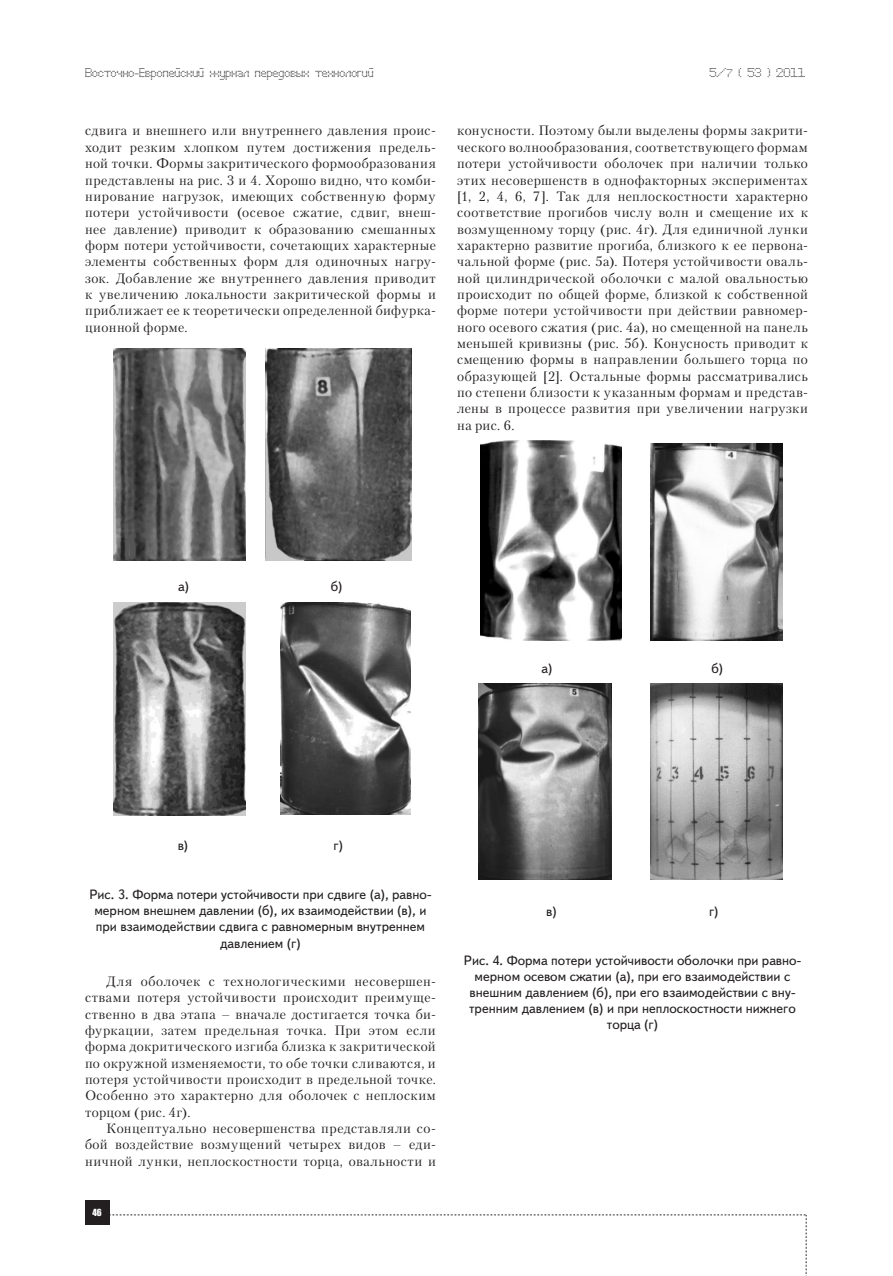
<style>
.page{position:relative;width:893px;height:1276px;background:#fff}
.page>*{position:absolute;margin:0;border:0;box-sizing:border-box;transform-origin:0 0}
.Text{font:13.5px/16.4px "Petersburg C";letter-spacing:.035em;color:#231f20;text-align:justify}
.risunok{font:13.5px/16.2px "Text Book C";color:#231f20;text-align:center}
.t1{font:12px "Perfo";letter-spacing:.015em;color:#231f20}
.t2{font:9px "Impact";color:#fff}
.s1{font-size:10.5px}
</style>
<div class="page">
<div style="left:85px;top:1200px;width:24px;height:25px;background:#231f20"></div>
<svg style="left:109px;top:1214px;width:698px;height:62px"></svg>
<img style="left:113px;top:349px;width:132px;height:211px">
<img style="left:265px;top:349px;width:147px;height:211px">
<img style="left:280px;top:603px;width:131px;height:211px">
<img style="left:113px;top:603px;width:132px;height:212px">
<img style="left:480px;top:440px;width:141px;height:200px">
<img style="left:651px;top:444px;width:131px;height:196px">
<img style="left:479px;top:683px;width:132px;height:196px">
<img style="left:651px;top:683px;width:131px;height:196px">
<p class="t1" style="left:85px;top:65px;width:290px">Восточно-Европейский журнал передовых технологий</p>
<p class="t1" style="left:709px;top:65px;width:97px">5/<span class="s1">7</span> ( 53 ) 2011</p>
<p class="Text" style="left:85px;top:122px;width:352px">сдвига и внешнего или внутреннего давления проис&shy;ходит резким хлопком путем достижения предель&shy;ной точки. Формы закритического формообразования представлены на рис. 3 и 4. Хорошо видно, что комби&shy;нирование нагрузок, имеющих собственную форму потери устойчивости (осевое сжатие, сдвиг, внеш&shy;нее давление) приводит к образованию смешанных форм потери устойчивости, сочетающих характерные элементы собственных форм для одиночных нагру&shy;зок. Добавление же внутреннего давления приводит к увеличению локальности закритической формы и приближает ее к теоретически определенной бифурка&shy;ционной форме.</p>
<p class="Text" style="left:457px;top:122px;width:352px">конусности. Поэтому были выделены формы закрити&shy;ческого волнообразования, соответствующего формам потери устойчивости оболочек при наличии только этих несовершенств в однофакторных экспериментах [1, 2, 4, 6, 7]. Так для неплоскостности характерно соответствие прогибов числу волн и смещение их к возмущенному торцу (рис. 4г). Для единичной лунки характерно развитие прогиба, близкого к ее первона&shy;чальной форме (рис. 5а). Потеря устойчивости оваль&shy;ной цилиндрической оболочки с малой овальностью происходит по общей форме, близкой к собственной форме потери устойчивости при действии равномер&shy;ного осевого сжатия (рис. 4а), но смещенной на панель меньшей кривизны (рис. 5б). Конусность приводит к смещению формы в направлении большего торца по образующей [2]. Остальные формы рассматривались по степени близости к указанным формам и представ&shy;лены в процессе развития при увеличении нагрузки на рис. 6.</p>
<p class="risunok" style="left:178px;top:578px;width:13px">а)</p>
<p class="risunok" style="left:331px;top:578px;width:13px">б)</p>
<p class="risunok" style="left:542px;top:660px;width:13px">а)</p>
<p class="risunok" style="left:711px;top:660px;width:13px">б)</p>
<p class="risunok" style="left:178px;top:838px;width:12px">в)</p>
<p class="risunok" style="left:333px;top:838px;width:11px">г)</p>
<p class="risunok" style="left:89px;top:886px;width:344px">Рис. 3. Форма потери устойчивости при сдвиге (а), равно&shy;мерном внешнем давлении (б), их взаимодействии (в), и при взаимодействии сдвига с равномерным внутреннем давлением (г)</p>
<p class="Text" style="left:85px;top:973px;width:352px;text-indent:21px">Для оболочек с технологическими несовершен&shy;ствами потеря устойчивости происходит преимуще&shy;ственно в два этапа – вначале достигается точка би&shy;фуркации, затем предельная точка. При этом если форма докритического изгиба близка к закритической по окружной изменяемости, то обе точки сливаются, и потеря устойчивости происходит в предельной точке.<br>Особенно это характерно для оболочек с неплоским торцом (рис. 4г).</p>
<p class="Text" style="left:85px;top:1120px;width:352px;text-indent:21px">Концептуально несовершенства представляли со&shy;бой воздействие возмущений четырех видов – еди&shy;ничной лунки, неплоскостности торца, овальности и</p>
<p class="t2" style="left:92px;top:1207px;width:11px">46</p>
<p class="risunok" style="left:546px;top:903px;width:12px">в)</p>
<p class="risunok" style="left:709px;top:903px;width:11px">г)</p>
<p class="risunok" style="left:464px;top:952px;width:339px">Рис. 4. Форма потери устойчивости оболочки при равно&shy;мерном осевом сжатии (а), при его взаимодействии с внешним давлением (б), при его взаимодействии с вну&shy;тренним давлением (в) и при неплоскостности нижнего торца (г)</p>
</div>
